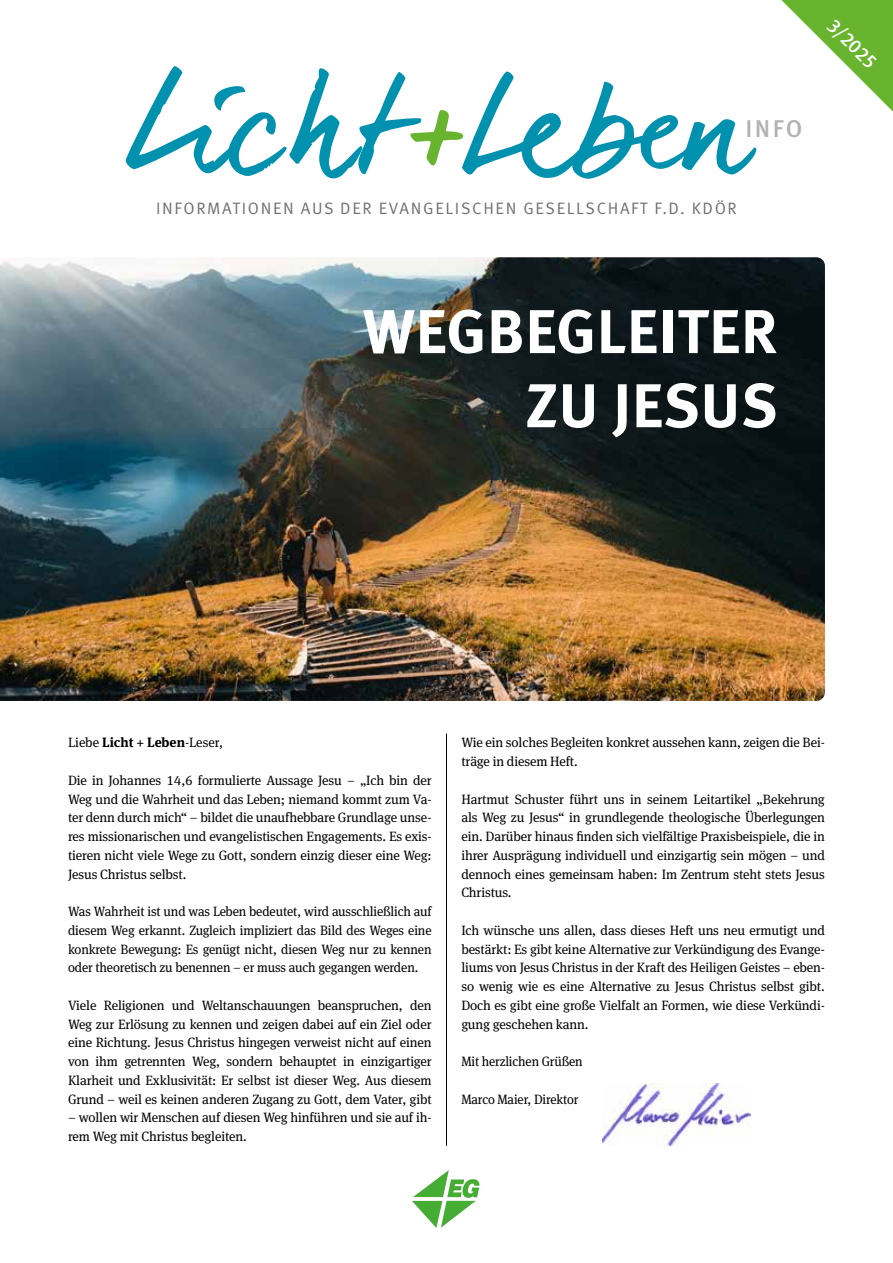
<style>
.page{position:relative;width:893px;height:1263px;background:#fff}
.page>*{position:absolute;margin:0;border:0;box-sizing:border-box;transform-origin:0 0}
.t1{font:130.05px "dear Joe 6";color:#0091af}
.t2{font:700 61.8px/74.1px "Meta OT";letter-spacing:.01em;color:#fff;text-align:right}
.t3{font:500 24.3px "Meta OT";color:#b3b2b2}
.t4{font:500 19.5px "Meta OT";color:#fff}
.t5{font:16.5px "Meta OT";letter-spacing:.1em;color:#706f6f}
.t6{font:13.5px/18.8px "Meta Serif Pro";letter-spacing:-.01em;color:#000;text-align:justify}
.t7{font:13.5px/18.8px "Meta Serif Pro";letter-spacing:-.01em;color:#000;text-align:justify;scale:.96 1}
.t8{font:13.5px "Meta Serif Pro";letter-spacing:-.01em;color:#000;scale:.95 1}
.s1{color:#69b42e}
.s2{font-weight:700}
</style>
<div class="page">
<hr style="left:446px;top:733px;width:1px;height:413px;background:#000">
<svg style="left:781px;top:0;width:112px;height:112px"></svg>
<img style="left:0;top:257px;width:825px;height:444px">
<img style="left:602px;top:1083px;width:149px;height:63px">
<svg style="left:412px;top:1170px;width:67px;height:58px"></svg>
<h1 class="t1" style="left:124px;top:51px;width:625px">Licht<span class="s1">+</span>Leben</h1>
<p class="t5" style="left:156px;top:198px;width:582px">INFORMATIONEN AUS DER EVANGELISCHEN GESELLSCHAFT F.D. KDÖR</p>
<h3 class="t3" style="left:745px;top:114px;width:59px">INFO</h3>
<h3 class="t4" style="left:839px;top:13px;width:63px;rotate:45deg">3/2025</h3>
<h2 class="t2" style="left:363px;top:295px;width:416px">WEGBEGLEITER<br>ZU JESUS</h2>
<p class="t6" style="left:68px;top:733px;width:157px">Liebe <span class="s2">Licht + Leben</span>-Leser,</p>
<p class="t6" style="left:68px;top:770px;width:365px">Die in Johannes 14,6 formulierte Aussage Jesu – „Ich bin der Weg und die Wahrheit und das Leben; niemand kommt zum Va&shy;ter denn durch mich“ – bildet die unaufhebbare Grundlage unse&shy;res missionarischen und evangelistischen Engagements. Es exis&shy;tieren nicht viele Wege zu Gott, sondern einzig dieser eine Weg:<br>Jesus Christus selbst.</p>
<p class="t7" style="left:68px;top:901px;width:380px">Was Wahrheit ist und was Leben bedeutet, wird ausschließlich auf diesem Weg erkannt. Zugleich impliziert das Bild des Weges eine konkrete Bewegung: Es genügt nicht, diesen Weg nur zu kennen oder theoretisch zu benennen – er muss auch gegangen werden.</p>
<p class="t6" style="left:68px;top:995px;width:365px">Viele Religionen und Weltanschauungen beanspruchen, den Weg zur Erlösung zu kennen und zeigen dabei auf ein Ziel oder eine Richtung. Jesus Christus hingegen verweist nicht auf einen von ihm getrennten Weg, sondern behauptet in einzigartiger Klarheit und Exklusivität: Er selbst ist dieser Weg. Aus diesem Grund – weil es keinen anderen Zugang zu Gott, dem Vater, gibt</p>
<p class="t6" style="left:68px;top:1108px;width:365px">– wollen wir Menschen auf diesen Weg hinführen und sie auf ih&shy;rem Weg mit Christus begleiten.</p>
<p class="t6" style="left:461px;top:733px;width:365px">Wie ein solches Begleiten konkret aussehen kann, zeigen die Bei&shy;träge in diesem Heft.</p>
<p class="t6" style="left:461px;top:789px;width:365px">Hartmut Schuster führt uns in seinem Leitartikel „Bekehrung als Weg zu Jesus“ in grundlegende theologische Überlegungen ein. Darüber hinaus finden sich vielfältige Praxisbeispiele, die in ihrer Ausprägung individuell und einzigartig sein mögen – und dennoch eines gemeinsam haben: Im Zentrum steht stets Jesus Christus.</p>
<p class="t6" style="left:461px;top:920px;width:365px">Ich wünsche uns allen, dass dieses Heft uns neu ermutigt und bestärkt: Es gibt keine Alternative zur Verkündigung des Evange&shy;liums von Jesus Christus in der Kraft des Heiligen Geistes – eben&shy;so wenig wie es eine Alternative zu Jesus Christus selbst gibt.<br>Doch es gibt eine große Vielfalt an Formen, wie diese Verkündi&shy;gung geschehen kann.</p>
<p class="t8" style="left:461px;top:1052px;width:129px">Mit herzlichen Grüßen</p>
<p class="t8" style="left:461px;top:1089px;width:125px">Marco Maier, Direktor</p>
</div>
